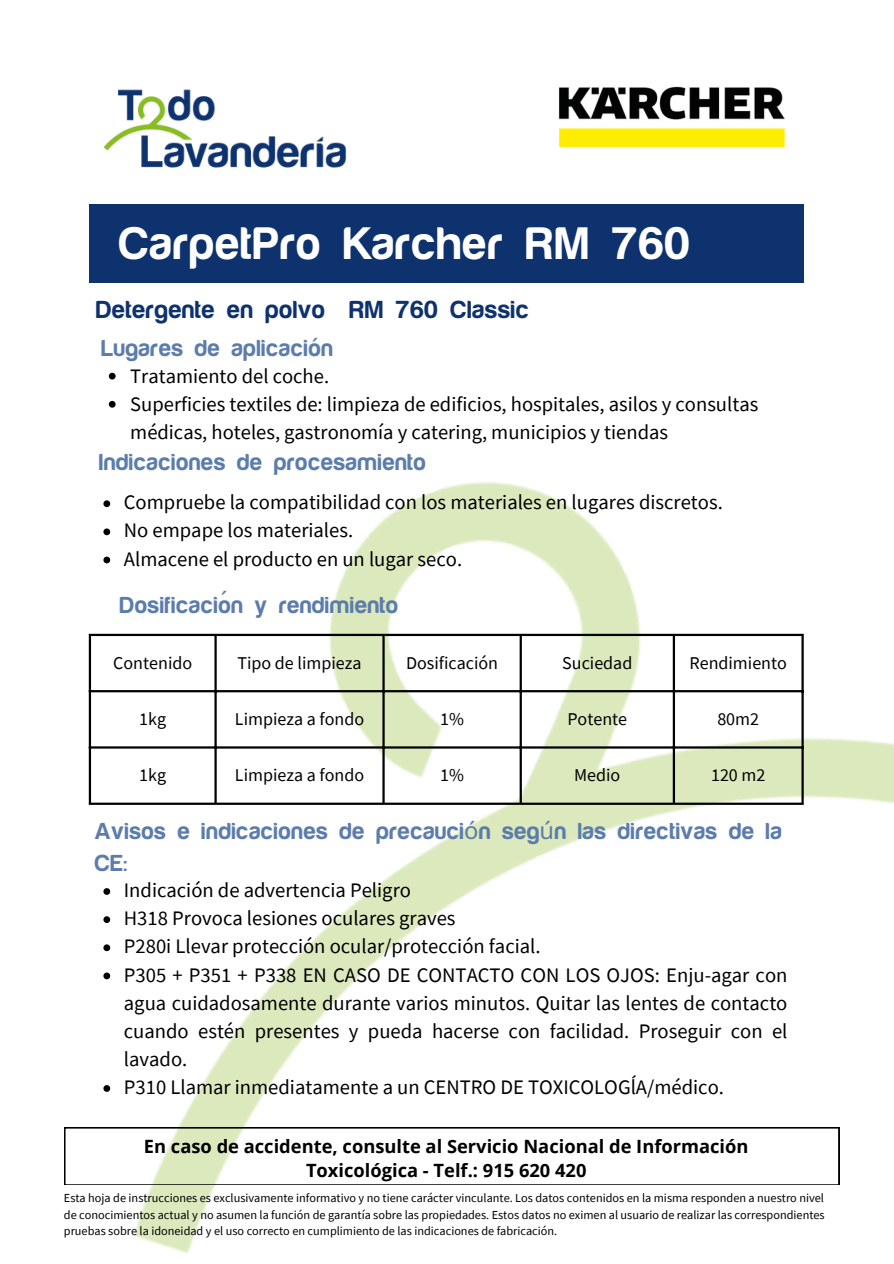
<style>
.page{position:relative;width:894px;height:1264px;background:#fff}
.page>*{position:absolute;margin:0;border:0;box-sizing:border-box;transform-origin:0 0}
.t1{font:700 46.5px "Harabara Mais Bold Harabara Mais";color:#fff}
.t2{font:700 25.2px "Harabara Mais Bold Harabara Mais";color:#0e326e}
.t3{font:700 23.7px/32.7px "Harabara Mais Bold Harabara Mais";color:#5c7dac}
.t4{font:23.7px "Noto Sans";color:#5c7dac}
.t5{font:20.55px/28.2px "Source Sans Pro";color:#000;text-align:justify}
.t6{font:700 18.3px/24.8px "Open Sans";color:#000;text-align:center}
.t7{font:18px "Source Sans Pro";color:#000}
.t8{font:12.3px/16.8px "Source Sans Pro";color:#000;text-align:justify}
.s1{font-family:"Noto Sans";font-weight:400}
</style>
<div class="page">
<img style="left:64px;top:372px;width:829px;height:882px">
<img style="left:103px;top:89px;width:244px;height:79px">
<div style="left:89px;top:204px;width:715px;height:79px;background:#0e326e"></div>
<svg style="left:64px;top:1127px;width:774px;height:57px"></svg>
<hr style="left:89px;top:636px;width:2px;height:166px;background:#000">
<hr style="left:214px;top:636px;width:3px;height:166px;background:#000">
<hr style="left:382px;top:636px;width:2px;height:166px;background:#000">
<hr style="left:519px;top:636px;width:2px;height:166px;background:#000">
<hr style="left:672px;top:636px;width:2px;height:166px;background:#000">
<hr style="left:801px;top:636px;width:2px;height:166px;background:#000">
<hr style="left:89px;top:633px;width:714px;height:3px;background:#000">
<hr style="left:89px;top:690px;width:714px;height:2px;background:#000">
<hr style="left:89px;top:746px;width:714px;height:2px;background:#000">
<hr style="left:89px;top:802px;width:714px;height:2px;background:#000">
<svg style="left:103px;top:500px;width:7px;height:7px"></svg>
<svg style="left:103px;top:528px;width:7px;height:7px"></svg>
<svg style="left:103px;top:556px;width:7px;height:7px"></svg>
<svg style="left:103px;top:888px;width:7px;height:6px"></svg>
<svg style="left:103px;top:916px;width:7px;height:7px"></svg>
<svg style="left:103px;top:944px;width:7px;height:7px"></svg>
<svg style="left:103px;top:972px;width:7px;height:7px"></svg>
<svg style="left:103px;top:1085px;width:7px;height:6px"></svg>
<svg style="left:109px;top:373px;width:7px;height:6px"></svg>
<svg style="left:109px;top:401px;width:7px;height:6px"></svg>
<img style="left:559px;top:86px;width:226px;height:62px">
<p class="t1" style="left:118px;top:219px;width:573px">CarpetPro Karcher RM 760</p>
<p class="t2" style="left:95px;top:296px;width:435px">Detergente en polvo RM 760 Classic</p>
<p class="t4" style="left:312px;top:330px;width:8px">´</p>
<p class="t3" style="left:101px;top:332px;width:234px">Lugares de aplicacion</p>
<p class="t5" style="left:130px;top:361px;width:200px">Tratamiento del coche.</p>
<p class="t5" style="left:130px;top:389px;width:629px">Superficies textiles de: limpieza de edificios, hospitales, asilos y consultas médicas, hoteles, gastronomía y catering, municipios y tiendas</p>
<p class="t3" style="left:98px;top:446px;width:329px">Indicaciones de procesamiento</p>
<p class="t5" style="left:124px;top:488px;width:600px">Compruebe la compatibilidad con los materiales en lugares discretos.</p>
<p class="t5" style="left:124px;top:516px;width:231px">No empape los materiales.</p>
<p class="t5" style="left:124px;top:544px;width:340px">Almacene el producto en un lugar seco.</p>
<h2 class="t4" style="left:221px;top:584px;width:8px">´</h2>
<p class="t3" style="left:119px;top:589px;width:281px">Dosificacion y rendimiento</p>
<p class="t7" style="left:113px;top:651px;width:80px">Contenido</p>
<p class="t7" style="left:237px;top:651px;width:125px">Tipo de limpieza</p>
<h1 class="t7" style="left:406px;top:651px;width:93px">Dosificación</h1>
<h2 class="t7" style="left:562px;top:651px;width:72px">Suciedad</h2>
<h2 class="t7" style="left:689px;top:651px;width:99px">Rendimiento</h2>
<p class="t7" style="left:139px;top:707px;width:28px">1kg</p>
<p class="t7" style="left:235px;top:707px;width:131px">Limpieza a fondo</p>
<p class="t7" style="left:440px;top:707px;width:25px">1%</p>
<h2 class="t7" style="left:567px;top:707px;width:61px">Potente</h2>
<p class="t7" style="left:717px;top:707px;width:43px">80m2</p>
<p class="t7" style="left:139px;top:763px;width:28px">1kg</p>
<p class="t7" style="left:235px;top:763px;width:131px">Limpieza a fondo</p>
<p class="t7" style="left:440px;top:763px;width:25px">1%</p>
<h2 class="t7" style="left:574px;top:763px;width:48px">Medio</h2>
<p class="t7" style="left:710px;top:763px;width:56px">120 m2</p>
<p class="t3" style="left:94px;top:815px;width:689px">Avisos e indicaciones de precauci<span class="s1">ó</span>n seg<span class="s1">ú</span>n las directivas de la<br>CE:</p>
<p class="t5" style="left:124px;top:875px;width:288px">Indicación de advertencia Peligro</p>
<p class="t5" style="left:124px;top:903px;width:333px">H318 Provoca lesiones oculares graves</p>
<p class="t5" style="left:124px;top:932px;width:418px">P280i Llevar protección ocular/protección facial.</p>
<p class="t5" style="left:124px;top:960px;width:665px">P305 + P351 + P338 EN CASO DE CONTACTO CON LOS OJOS: Enju-agar con agua cuidadosamente durante varios minutos. Quitar las lentes de contacto cuando estén presentes y pueda hacerse con facilidad. Proseguir con el lavado.</p>
<p class="t5" style="left:124px;top:1072px;width:601px">P310 Llamar inmediatamente a un CENTRO DE TOXICOLOGĺA/médico.</p>
<p class="t6" style="left:144px;top:1133px;width:606px">En caso de accidente, consulte al Servicio Nacional de Información<br>Toxicológica - Telf.: 915 620 420</p>
<p class="t8" style="left:64px;top:1188px;width:762px">Esta hoja de instrucciones es exclusivamente informativo y no tiene carácter vinculante. Los datos contenidos en la misma responden a nuestro nivel de conocimientos actual y no asumen la función de garantía sobre las propiedades. Estos datos no eximen al usuario de realizar las correspondientes pruebas sobre la idoneidad y el uso correcto en cumplimiento de las indicaciones de fabricación.</p>
</div>
